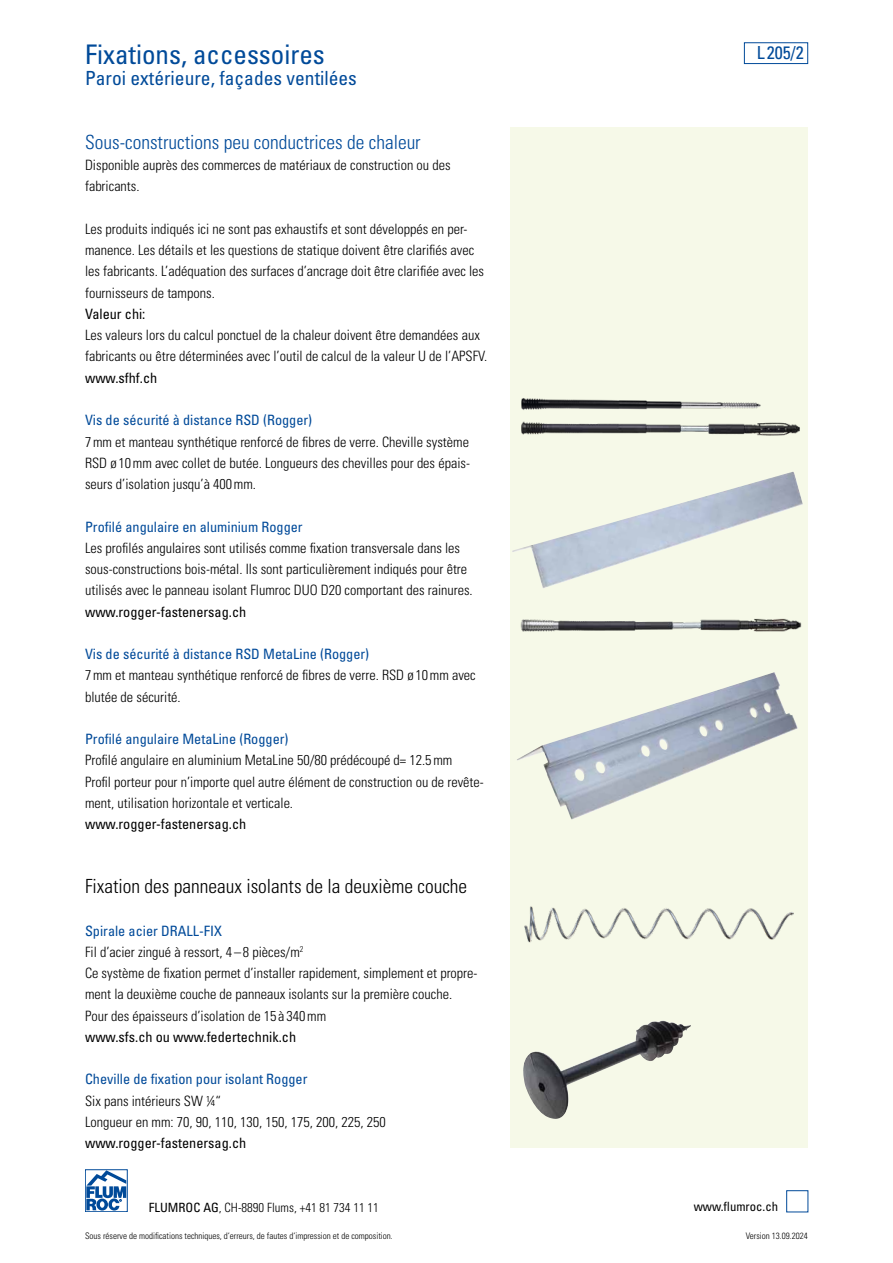
<style>
.page{position:relative;width:893px;height:1263px;background:#fff}
.page>*{position:absolute;margin:0;border:0;box-sizing:border-box;transform-origin:0 0}
.t1{font:condensed 27px "Univers LT Std";color:#004a99}
.t2{font:300 condensed 19.5px "Univers LT Std";color:#000}
.t3{font:300 condensed 19.5px "Univers LT Std";color:#004a99}
.t4{font:condensed 19.5px "Univers LT Std";color:#004a99}
.t5{font:condensed 18px "Univers LT Std";color:#004a99}
.t6{font:300 condensed 14.25px/21.3px "Univers LT Std";color:#000}
.t7{font:condensed 14.25px "Univers LT Std";color:#004a99}
.t8{font:condensed 14.25px "Univers LT Std";color:#000}
.t9{font:300 condensed 12.75px "Univers LT Std";color:#000}
.t10{font:condensed 12.75px "Univers LT Std";color:#000}
.t11{font:300 condensed 9px "Univers LT Std";color:#000}
.s1{font-weight:400;color:#004a99}
.s2{font-weight:400}
</style>
<div class="page">
<div style="left:744px;top:43px;width:64px;height:21px;border:1px solid #004a99"></div>
<div style="left:85px;top:1169px;width:43px;height:43px;border:1px solid #004a99"></div>
<svg style="left:86px;top:1170px;width:40px;height:40px"></svg>
<div style="left:786px;top:1190px;width:22px;height:22px;border:1px solid #004a99"></div>
<div style="left:510px;top:128px;width:298px;height:1020px;background:#f6f9e8"></div>
<img style="left:524px;top:906px;width:269px;height:37px">
<img style="left:523px;top:1020px;width:168px;height:99px">
<img style="left:521px;top:421px;width:279px;height:15px">
<img style="left:512px;top:472px;width:291px;height:116px">
<img style="left:520px;top:618px;width:282px;height:14px">
<img style="left:517px;top:672px;width:281px;height:148px">
<img style="left:521px;top:398px;width:240px;height:12px">
<h1 class="t1" style="left:85px;top:37px;width:241px">Fixations, accessoires</h1>
<h2 class="t4" style="left:85px;top:66px;width:273px">Paroi extérieure, façades ventilées</h2>
<h2 class="t3" style="left:85px;top:130px;width:337px">Sous-constructions peu conductrices de chaleur</h2>
<p class="t6" style="left:85px;top:154px;width:367px">Disponible auprès des commerces de matériaux de construction ou des fabricants.</p>
<p class="t6" style="left:85px;top:218px;width:401px">Les produits indiqués ici ne sont pas exhaustifs et sont développés en per&shy;manence. Les détails et les questions de statique doivent être clarifiés avec les fabricants. L’adéquation des surfaces d’ancrage doit être clarifiée avec les fournisseurs de tampons.</p>
<p class="t8" style="left:85px;top:305px;width:62px">Valeur chi:</p>
<p class="t6" style="left:85px;top:325px;width:404px">Les valeurs lors du calcul ponctuel de la chaleur doivent être demandées aux fabricants ou être déterminées avec l’outil de calcul de la valeur U de l’APSFV.</p>
<p class="t8" style="left:85px;top:369px;width:74px">www.sfhf.ch</p>
<p class="t7" style="left:85px;top:411px;width:229px">Vis de sécurité à distance RSD (Rogger)</p>
<p class="t6" style="left:85px;top:431px;width:386px;text-align:justify">7mm et manteau synthétique renforcé de fibres de verre. Cheville système RSD ø 10mm avec collet de butée. Longueurs des chevilles pour des épais&shy;seurs d’isolation jusqu’à 400mm.</p>
<p class="t7" style="left:85px;top:517px;width:219px">Profilé angulaire en aluminium Rogger</p>
<p class="t6" style="left:85px;top:537px;width:389px">Les profilés angulaires sont utilisés comme fixation transversale dans les sous-constructions bois-métal. Ils sont particulièrement indiqués pour être utilisés avec le panneau isolant Flumroc DUO D20 comportant des rainures.</p>
<p class="t8" style="left:85px;top:602px;width:163px">www.rogger-fastenersag.ch</p>
<p class="t7" style="left:85px;top:645px;width:286px">Vis de sécurité à distance RSD MetaLine (Rogger)</p>
<p class="t6" style="left:85px;top:665px;width:392px">7mm et manteau synthétique renforcé de fibres de verre. RSD ø 10mm avec blutée de sécurité.</p>
<p class="t7" style="left:85px;top:730px;width:205px">Profilé angulaire MetaLine (Rogger)</p>
<p class="t6" style="left:85px;top:750px;width:400px">Profilé angulaire en aluminium MetaLine 50/80 prédécoupé d= 12.5mm<br>Profil porteur pour n’importe quel autre élément de construction ou de revête&shy;ment, utilisation horizontale et verticale.</p>
<p class="t8" style="left:85px;top:815px;width:163px">www.rogger-fastenersag.ch</p>
<h2 class="t2" style="left:85px;top:874px;width:384px">Fixation des panneaux isolants de la deuxième couche</h2>
<p class="t6" style="left:85px;top:920px;width:394px"><span class="s1">Spirale acier DRALL-FIX<br></span>Fil d’acier zingué à ressort, 4–8 pièces/m<sup>2<br></sup>Ce système de fixation permet d’installer rapidement, simplement et propre&shy;ment la deuxième couche de panneaux isolants sur la première couche.<br>Pour des épaisseurs d’isolation de 15 à 340mm</p>
<p class="t8" style="left:85px;top:1028px;width:213px">www.sfs.ch ou www.federtechnik.ch</p>
<p class="t7" style="left:85px;top:1070px;width:224px">Cheville de fixation pour isolant Rogger</p>
<p class="t6" style="left:85px;top:1090px;width:302px">Six pans intérieurs SW ¼“<br>Longueur en mm: 70, 90, 110, 130, 150, 175, 200, 225, 250</p>
<p class="t8" style="left:85px;top:1134px;width:163px">www.rogger-fastenersag.ch</p>
<p class="t5" style="left:757px;top:41px;width:49px">L 205/2</p>
<p class="t9" style="left:149px;top:1200px;width:232px"><span class="s2">FLUMROC AG</span>, CH-8890 Flums, +41 81 734 11 11</p>
<p class="t10" style="left:694px;top:1198px;width:86px">www.flumroc.ch</p>
<p class="t11" style="left:85px;top:1230px;width:309px">Sous réserve de modifications techniques, d‘erreurs, de fautes d‘impression et de composition.</p>
<p class="t11" style="left:746px;top:1230px;width:64px">Version 13.09.2024</p>
</div>
